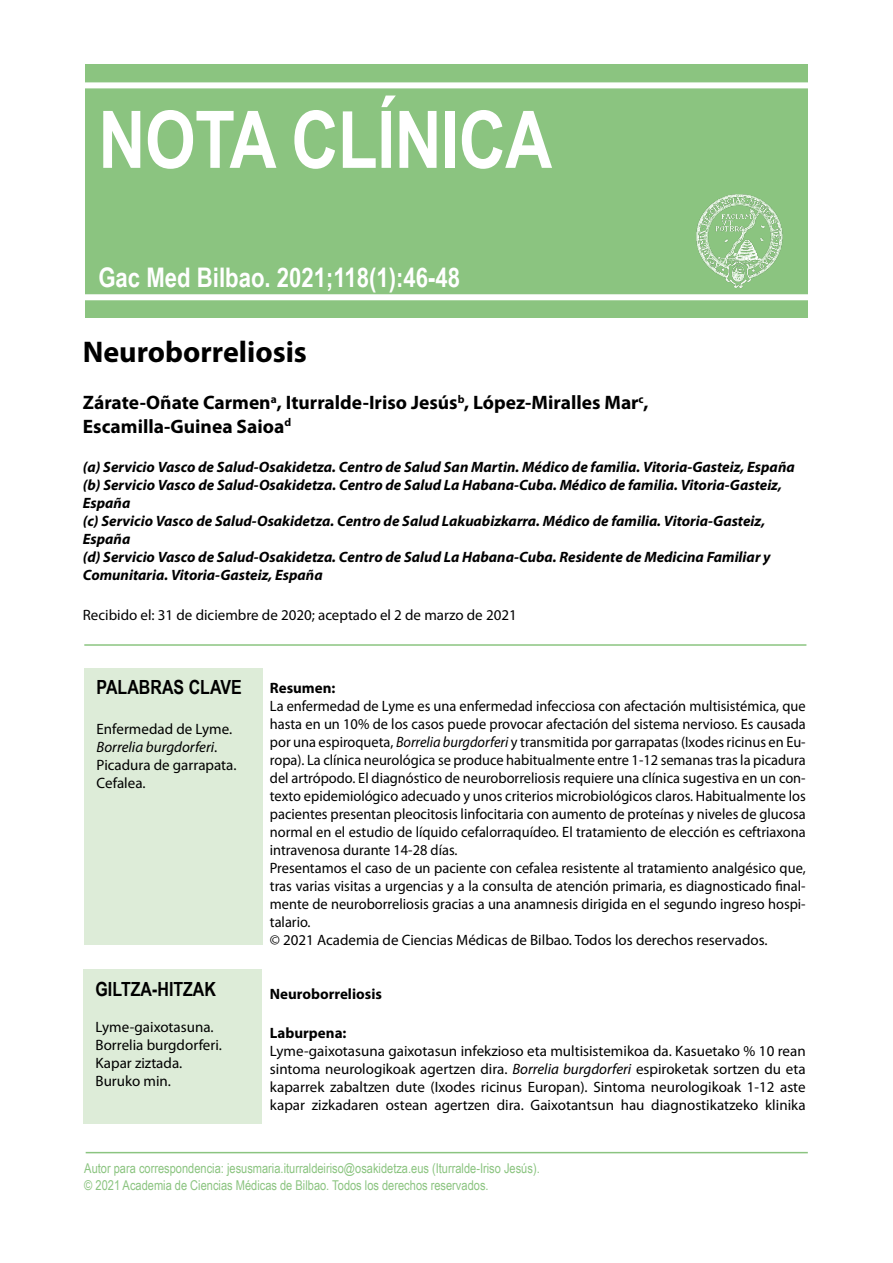
<style>
.page{position:relative;width:893px;height:1263px;background:#fff}
.page>*{position:absolute;margin:0;border:0;box-sizing:border-box;transform-origin:0 0}
.t1{font:700 79.5px "Arial Narrow";letter-spacing:-.005em;color:#fff}
.t2{font:700 30px "Myriad Pro";color:#000}
.t3{font:700 27px "Arial Narrow";color:#fff}
.t4{font:700 19.5px/23.4px "Myriad Pro";color:#000}
.t5{font:700 19.5px "Arial Narrow";color:#000}
.t6{font:15px/18px "Myriad Pro";color:#000;scale:.96 1}
.t7{font:15px/18px "Myriad Pro";color:#000}
.t8{font:italic 700 15px/18px "Myriad Pro";color:#000}
.t9{font:700 15px "Myriad Pro";color:#000}
.t10{font:13.5px/16.2px "Arial Narrow";color:#8bc480}
.s1{font-style:italic}
</style>
<div class="page">
<hr style="left:86px;top:1152px;width:722px;height:1px;background:#8bc480">
<div style="left:86px;top:64px;width:722px;height:254px;background:#8bc480"></div>
<div style="left:27px;top:82px;width:864px;height:6px;background:#fff"></div>
<div style="left:27px;top:294px;width:864px;height:6px;background:#fff"></div>
<hr style="left:84px;top:644px;width:722px;height:2px;background:#8bc480">
<img style="left:696px;top:194px;width:87px;height:94px">
<div style="left:84px;top:668px;width:178px;height:277px;background:#ddecd8"></div>
<div style="left:83px;top:969px;width:178px;height:154px;background:#ddecd8"></div>
<h1 class="t1" style="left:98px;top:80px;width:455px">NOTA CLÍNICA</h1>
<h1 class="t1" style="left:98px;top:80px;width:555px">ORIGINAL BREVE</h1>
<h3 class="t3" style="left:98px;top:257px;width:363px">Gac Med Bilbao. 2021;118(1):46-48</h3>
<h2 class="t2" style="left:83px;top:333px;width:226px">Neuroborreliosis</h2>
<h3 class="t4" style="left:83px;top:390px;width:567px">Zárate-Oñate Carmen<sup>a</sup>, Iturralde-Iriso Jesús<sup>b</sup>, López-Miralles Mar<sup>c</sup>,<br>Escamilla-Guinea Saioa<sup>d</sup></h3>
<p class="t8" style="left:83px;top:458px;width:713px">(a) Servicio Vasco de Salud-Osakidetza. Centro de Salud San Martin. Médico de familia. Vitoria-Gasteiz, España (b) Servicio Vasco de Salud-Osakidetza. Centro de Salud La Habana-Cuba. Médico de familia. Vitoria-Gasteiz, España<br>(c) Servicio Vasco de Salud-Osakidetza. Centro de Salud Lakuabizkarra. Médico de familia. Vitoria-Gasteiz, España<br>(d) Servicio Vasco de Salud-Osakidetza. Centro de Salud La Habana-Cuba. Residente de Medicina Familiar y Comunitaria. Vitoria-Gasteiz, España</p>
<p class="t7" style="left:83px;top:605px;width:435px">Recibido el: 31 de diciembre de 2020; aceptado el 2 de marzo de 2021</p>
<h3 class="t5" style="left:97px;top:673px;width:147px">PALABRAS CLAVE</h3>
<p class="t7" style="left:97px;top:720px;width:141px">Enfermedad de Lyme.<br><span class="s1">Borrelia burgdorferi</span>.<br>Picadura de garrapata.<br>Cefalea.</p>
<h3 class="t5" style="left:96px;top:974px;width:122px">GILTZA-HITZAK</h3>
<p class="t7" style="left:96px;top:1018px;width:128px">Lyme-gaixotasuna.<br>Borrelia burgdorferi.<br>Kapar ziztada.<br>Buruko min.</p>
<p class="t9" style="left:270px;top:678px;width:67px">Resumen:</p>
<p class="t6" style="left:270px;top:696px;width:560px">La enfermedad de Lyme es una enfermedad infecciosa con afectación multisistémica, que hasta en un 10% de los casos puede provocar afectación del sistema nervioso. Es causada por una espiroqueta, <span class="s1">Borrelia burgdorferi</span> y transmitida por garrapatas (Ixodes ricinus en Eu&shy;ropa). La clínica neurológica se produce habitualmente entre 1-12 semanas tras la picadura del artrópodo. El diagnóstico de neuroborreliosis requiere una clínica sugestiva en un con&shy;texto epidemiológico adecuado y unos criterios microbiológicos claros. Habitualmente los pacientes presentan pleocitosis linfocitaria con aumento de proteínas y niveles de glucosa normal en el estudio de líquido cefalorraquídeo. El tratamiento de elección es ceftriaxona intravenosa durante 14-28 días.<br>Presentamos el caso de un paciente con cefalea resistente al tratamiento analgésico que, tras varias visitas a urgencias y a la consulta de atención primaria, es diagnosticado final&shy;mente de neuroborreliosis gracias a una anamnesis dirigida en el segundo ingreso hospi&shy;talario.<br>© 2021 Academia de Ciencias Médicas de Bilbao. Todos los derechos reservados.</p>
<p class="t9" style="left:270px;top:984px;width:114px">Neuroborreliosis</p>
<p class="t9" style="left:270px;top:1023px;width:78px">Laburpena:</p>
<p class="t7" style="left:270px;top:1042px;width:537px;text-align:justify">Lyme-gaixotasuna gaixotasun infekzioso eta multisistemikoa da. Kasuetako % 10 rean sintoma neurologikoak agertzen dira. <span class="s1">Borrelia burgdorferi</span> espiroketak sortzen du eta kaparrek zabaltzen dute (Ixodes ricinus Europan). Sintoma neurologikoak 1-12 aste kapar zizkadaren ostean agertzen dira. Gaixotantsun hau diagnostikatzeko klinika</p>
<p class="t10" style="left:84px;top:1160px;width:457px">Autor para correspondencia: jesusmaria.iturraldeiriso@osakidetza.eus (Iturralde-Iriso Jesús). © 2021 Academia de Ciencias Médicas de Bilbao. Todos los derechos reservados.</p>
</div>
